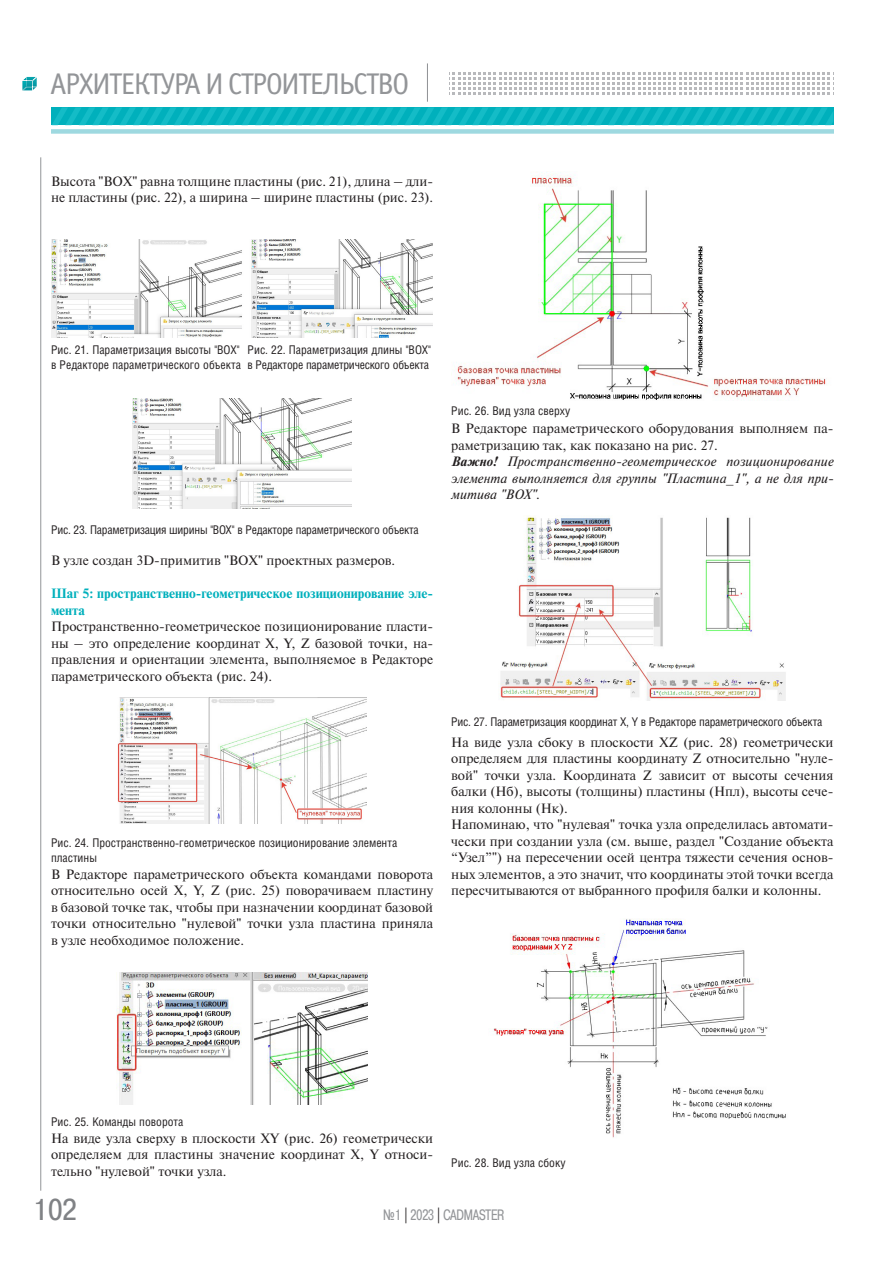
<style>
.page{position:relative;width:893px;height:1263px;background:#fff}
.page>*{position:absolute;margin:0;border:0;box-sizing:border-box;transform-origin:0 0}
.t1{font:30px "Officina Sans C";letter-spacing:-.05em;color:#939598}
.t2{font:30px "Pragmatica Cond C";color:#808285;scale:1.07 1}
.t3{font:15px "Pragmatica Cond C";color:#939598;scale:.9 1}
.body_test{font:13.5px/16.5px "Newton C";color:#231f20;text-align:justify}
.body_test-2{font:italic 13.5px/16.5px "Newton C";color:#231f20;text-align:justify}
.body_test-3{font:700 13.5px/16.5px "Newton C";color:#00b0bc}
.pictures{font:12px/15px "Helios Cond";color:#231f20}
.pictures-2{font:12px "Helios Cond";letter-spacing:-.02em;color:#231f20}
.s1{font-weight:700}
.s2{color:#231f20}
</style>
<div class="page">
<svg style="left:22px;top:76px;width:15px;height:15px"></svg>
<hr style="left:427px;top:63px;width:1px;height:39px;background:#939598">
<svg style="left:449px;top:72px;width:385px;height:23px"></svg>
<svg style="left:52px;top:107px;width:781px;height:18px;background:#08b5c0"></svg>
<div style="left:51px;top:129px;width:782px;height:5px;background:#9ed9e0"></div>
<hr style="left:40px;top:157px;width:1px;height:1034px;background:#939598">
<img style="left:51px;top:239px;width:382px;height:99px">
<img style="left:133px;top:399px;width:219px;height:109px">
<img style="left:117px;top:697px;width:250px;height:127px">
<img style="left:116px;top:972px;width:252px;height:132px">
<img style="left:451px;top:172px;width:375px;height:228px">
<img style="left:500px;top:517px;width:286px;height:184px">
<img style="left:493px;top:918px;width:293px;height:220px">
<h1 class="t1" style="left:50px;top:68px;width:360px">АРХИТЕКТУРА И СТРОИТЕЛЬСТВО</h1>
<p class="body_test" style="left:51px;top:173px;width:384px">Высота "ВОХ" равна толщине пластины (рис. 21), длина – дли&shy;не пластины (рис. 22), а ширина – ширине пластины (рис. 23).</p>
<p class="pictures" style="left:51px;top:342px;width:381px">Рис. 21. Параметризация высоты "ВОХ" Рис. 22. Параметризация длины "ВОХ"</p>
<p class="pictures" style="left:51px;top:357px;width:379px">в Редакторе параметрического объекта в Редакторе параметрического объекта</p>
<p class="pictures-2" style="left:51px;top:522px;width:369px">Рис. 23. Параметризация ширины "ВОХ" в Редакторе параметрического объекта</p>
<p class="body_test" style="left:51px;top:552px;width:346px">В узле создан 3D-примитив "ВОХ" проектных размеров.</p>
<p class="body_test-3" style="left:51px;top:585px;width:384px">Шаг 5: пространственно-геометрическое позиционирование эле&shy;мента</p>
<p class="body_test" style="left:51px;top:618px;width:384px">Пространственно-геометрическое позиционирование пласти&shy;ны – это определение координат Х, Y, Z базовой точки, на&shy;правления и ориентации элемента, выполняемое в Редакторе параметрического объекта (рис. 24).</p>
<p class="pictures" style="left:51px;top:835px;width:348px">Рис. 24. Пространственно-геометрическое позиционирование элемента пластины</p>
<p class="body_test" style="left:51px;top:866px;width:384px">В Редакторе параметрического объекта командами поворота относительно осей Х, Y, Z (рис. 25) поворачиваем пластину в базовой точке так, чтобы при назначении координат базовой точки относительно "нулевой" точки узла пластина приняла в узле необходимое положение.</p>
<p class="pictures" style="left:451px;top:403px;width:121px">Рис. 26. Вид узла сверху</p>
<p class="body_test" style="left:451px;top:420px;width:384px">В Редакторе параметрического оборудования выполняем па&shy;раметризацию так, как показано на рис. 27.</p>
<p class="body_test-2" style="left:451px;top:453px;width:384px"><span class="s1">Важно!</span> Пространственно-геометрическое позиционирование элемента выполняется для группы "Пластина_1", а не для при&shy;митива "BOX".</p>
<p class="pictures-2" style="left:451px;top:714px;width:372px">Рис. 27. Параметризация координат X, Y в Редакторе параметрического объекта</p>
<p class="body_test" style="left:451px;top:734px;width:384px">На виде узла сбоку в плоскости ХZ (рис. 28) геометрически определяем для пластины координату Z относительно "нуле&shy;вой" точки узла. Координата Z зависит от высоты сечения балки (Hб), высоты (толщины) пластины (Нпл), высоты сече&shy;ния колонны (Нк).</p>
<p class="body_test" style="left:451px;top:816px;width:384px">Напоминаю, что "нулевая" точка узла определилась автомати&shy;чески при создании узла (см. выше, раздел "Создание объекта “Узел”") на пересечении осей центра тяжести сечения основ&shy;ных элементов, а это значит, что координаты этой точки всегда пересчитываются от выбранного профиля балки и колонны.</p>
<p class="pictures" style="left:51px;top:1114px;width:134px">Рис. 25. Команды поворота</p>
<p class="body_test" style="left:51px;top:1130px;width:384px">На виде узла сверху в плоскости ХY (рис. 26) геометрически определяем для пластины значение координат Х, Y относи&shy;тельно "нулевой" точки узла.</p>
<p class="pictures" style="left:451px;top:1155px;width:116px">Рис. 28. Вид узла сбоку</p>
<h1 class="t2" style="left:33px;top:1192px;width:42px">102</h1>
<p class="t3" style="left:383px;top:1206px;width:136px">№1 <span class="s2">|</span> 2023 <span class="s2">|</span> CADMASTER</p>
</div>
